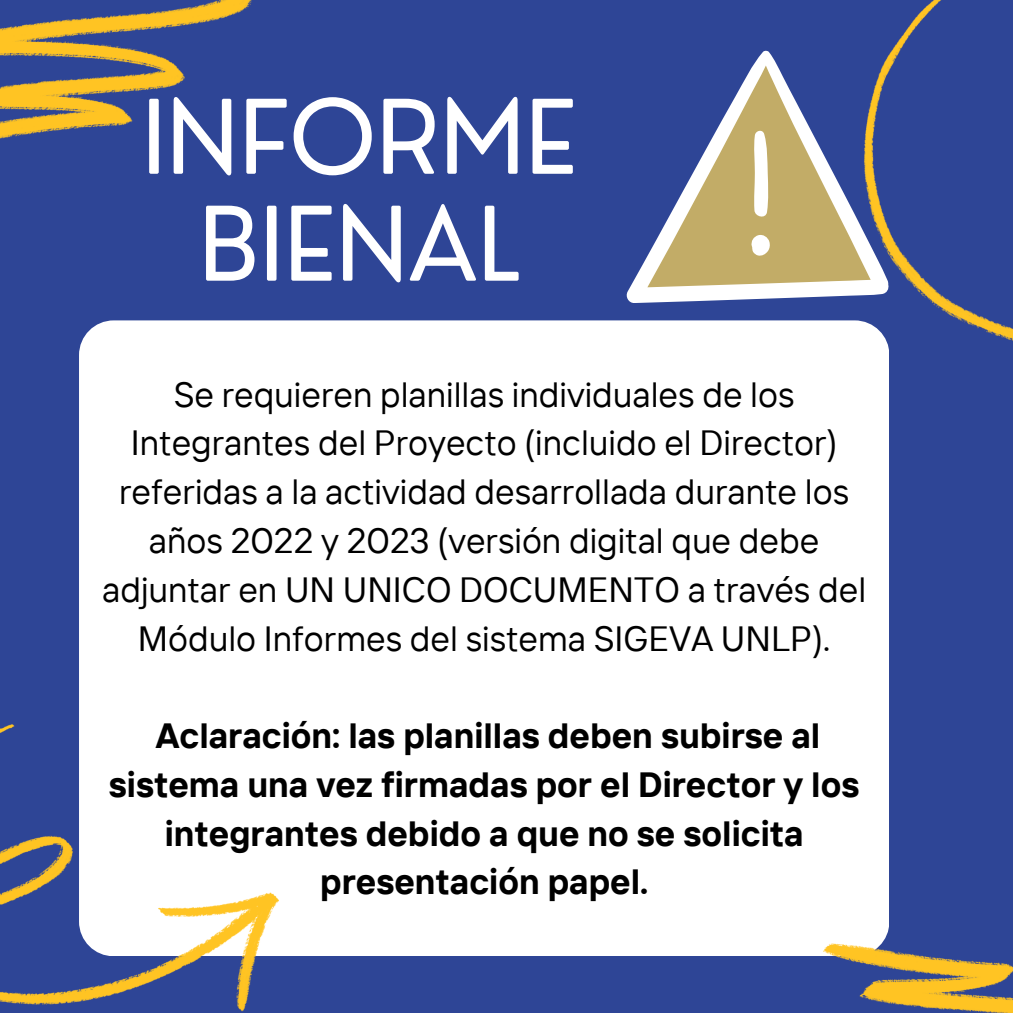
<style>
.page{position:relative;width:1013px;height:1013px;background:#fff}
.page>*{position:absolute;margin:0;border:0;box-sizing:border-box;transform-origin:0 0}
.t1{font:100px/106.9px "Nourd";color:#fff;text-align:center}
.t2{font:35px/48.8px "TT Interphases";color:#000;text-align:center}
.t3{font:700 35px/48.8px "TT Interphases";color:#000;text-align:center}
</style>
<div class="page">
<div style="left:0;top:0;width:1012px;height:1012px;background:#2e4596"></div>
<div style="left:79px;top:320px;width:809px;height:636px;background:#fff;border-radius:35px"></div>
<svg style="left:0;top:724px;width:279px;height:288px"></svg>
<svg style="left:839px;top:0;width:173px;height:374px"></svg>
<svg style="left:0;top:0;width:252px;height:139px"></svg>
<svg style="left:823px;top:941px;width:189px;height:71px"></svg>
<svg style="left:626px;top:51px;width:263px;height:252px"></svg>
<svg style="left:647px;top:66px;width:223px;height:221px"></svg>
<svg style="left:753px;top:129px;width:15px;height:90px"></svg>
<svg style="left:750px;top:234px;width:20px;height:22px"></svg>
<p class="t1" style="left:142px;top:83px;width:436px">INFORME<br>BIENAL</p>
<p class="t2" style="left:102px;top:369px;width:765px">Se requieren planillas individuales de los Integrantes del Proyecto (incluido el Director) referidas a la actividad desarrollada durante los años 2022 y 2023 (versión digital que debe adjuntar en UN UNICO DOCUMENTO a través del Módulo Informes del sistema SIGEVA UNLP).</p>
<p class="t3" style="left:109px;top:710px;width:752px">Aclaración: las planillas deben subirse al sistema una vez firmadas por el Director y los integrantes debido a que no se solicita presentación papel.</p>
</div>
